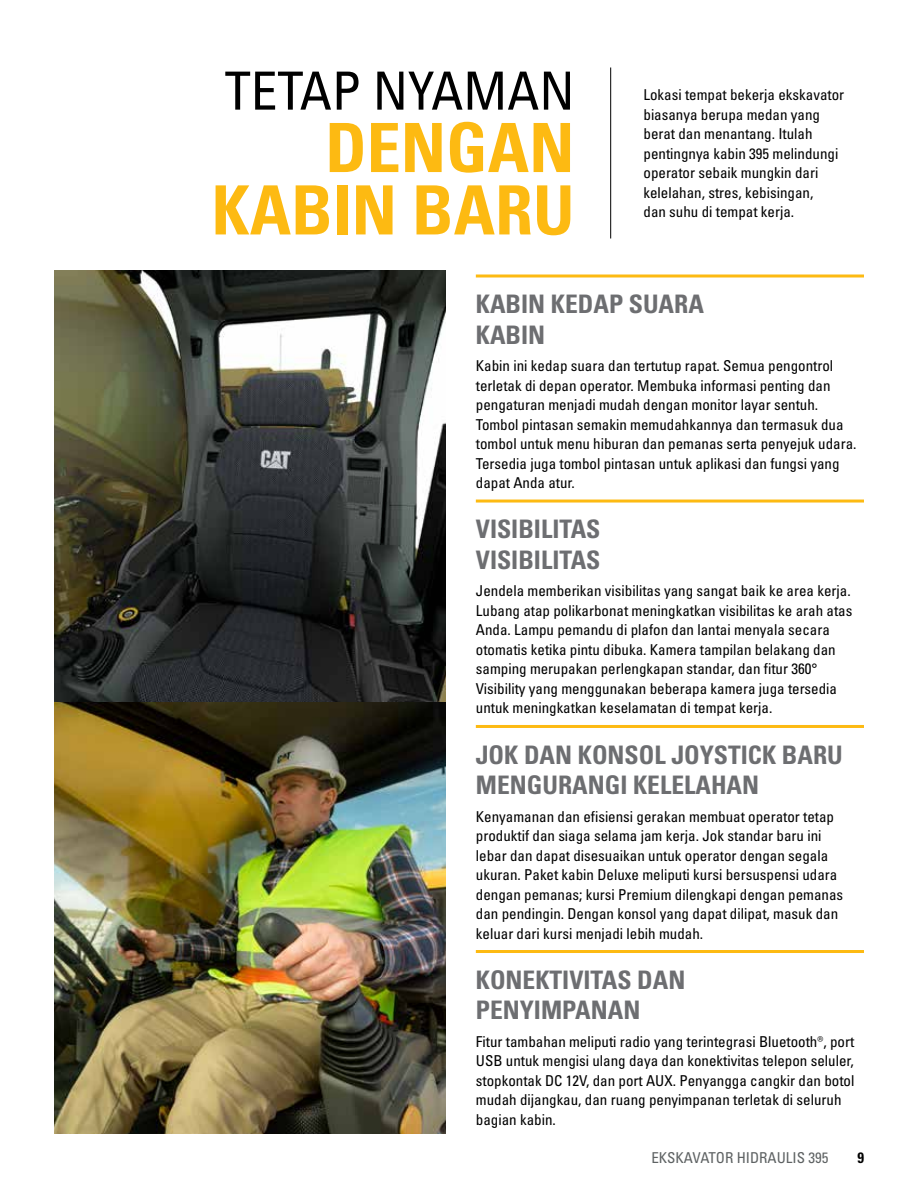
<style>
.page{position:relative;width:918px;height:1188px;background:#fff}
.page>*{position:absolute;margin:0;border:0;box-sizing:border-box;transform-origin:0 0}
.t1{font:67.95px/62.4px "Univers LTCYR 67 Bold Cond";color:#fdba12;text-align:right}
.t2{font:condensed 52.65px "Univers LTCYR 57";color:#000}
.t3{font:25.5px/30.6px "Univers LTCYR 67 Bold Cond";color:#6d6e71}
.t4{font:condensed 15px/19.5px "Univers LTCYR 57";color:#000}
.t5{font:condensed 15px "Univers LTCYR 57";color:#5e6263}
.t6{font:15px "Univers LTCYR 67 Bold Cond";color:#000}
</style>
<div class="page">
<img style="left:54px;top:270px;width:392px;height:864px">
<hr style="left:610px;top:68px;width:1px;height:171px;background:#000">
<hr style="left:476px;top:500px;width:388px;height:3px;background:#fdba12">
<svg style="left:476px;top:274px;width:388px;height:4px;background:#fdcb4d"></svg>
<hr style="left:476px;top:950px;width:388px;height:3px;background:#fdba12">
<hr style="left:476px;top:725px;width:388px;height:3px;background:#fdba12">
<h2 class="t2" style="left:225px;top:58px;width:351px">TETAP NYAMAN</h2>
<h1 class="t1" style="left:212px;top:116px;width:364px">DENGAN<br>KABIN BARU</h1>
<p class="t4" style="left:644px;top:85px;width:202px">Lokasi tempat bekerja ekskavator biasanya berupa medan yang berat dan menantang. Itulah pentingnya kabin 395 melindungi operator sebaik mungkin dari kelelahan, stres, kebisingan,<br>dan suhu di tempat kerja.</p>
<h3 class="t3" style="left:476px;top:288px;width:230px">KABIN KEDAP SUARA<br>KABIN</h3>
<p class="t4" style="left:476px;top:356px;width:382px">Kabin ini kedap suara dan tertutup rapat. Semua pengontrol terletak di depan operator. Membuka informasi penting dan pengaturan menjadi mudah dengan monitor layar sentuh.<br>Tombol pintasan semakin memudahkannya dan termasuk dua tombol untuk menu hiburan dan pemanas serta penyejuk udara.<br>Tersedia juga tombol pintasan untuk aplikasi dan fungsi yang dapat Anda atur.</p>
<h3 class="t3" style="left:476px;top:513px;width:126px">VISIBILITAS<br>VISIBILITAS</h3>
<p class="t4" style="left:476px;top:581px;width:378px">Jendela memberikan visibilitas yang sangat baik ke area kerja.<br>Lubang atap polikarbonat meningkatkan visibilitas ke arah atas Anda. Lampu pemandu di plafon dan lantai menyala secara otomatis ketika pintu dibuka. Kamera tampilan belakang dan samping merupakan perlengkapan standar, dan fitur 360° Visibility yang menggunakan beberapa kamera juga tersedia untuk meningkatkan keselamatan di tempat kerja.</p>
<h3 class="t3" style="left:476px;top:739px;width:368px">JOK DAN KONSOL JOYSTICK BARU<br>MENGURANGI KELELAHAN</h3>
<p class="t4" style="left:476px;top:806px;width:369px">Kenyamanan dan efisiensi gerakan membuat operator tetap produktif dan siaga selama jam kerja. Jok standar baru ini lebar dan dapat disesuaikan untuk operator dengan segala ukuran. Paket kabin Deluxe meliputi kursi bersuspensi udara dengan pemanas; kursi Premium dilengkapi dengan pemanas dan pendingin. Dengan konsol yang dapat dilipat, masuk dan keluar dari kursi menjadi lebih mudah.</p>
<h3 class="t3" style="left:476px;top:964px;width:211px">KONEKTIVITAS DAN<br>PENYIMPANAN</h3>
<p class="t4" style="left:476px;top:1031px;width:380px">Fitur tambahan meliputi radio yang terintegrasi Bluetooth®, port USB untuk mengisi ulang daya dan konektivitas telepon seluler, stopkontak DC 12V, dan port AUX. Penyangga cangkir dan botol mudah dijangkau, dan ruang penyimpanan terletak di seluruh bagian kabin.</p>
<p class="t5" style="left:651px;top:1148px;width:178px">EKSKAVATOR HIDRAULIS 395</p>
<p class="t6" style="left:857px;top:1148px;width:8px">9</p>
</div>
